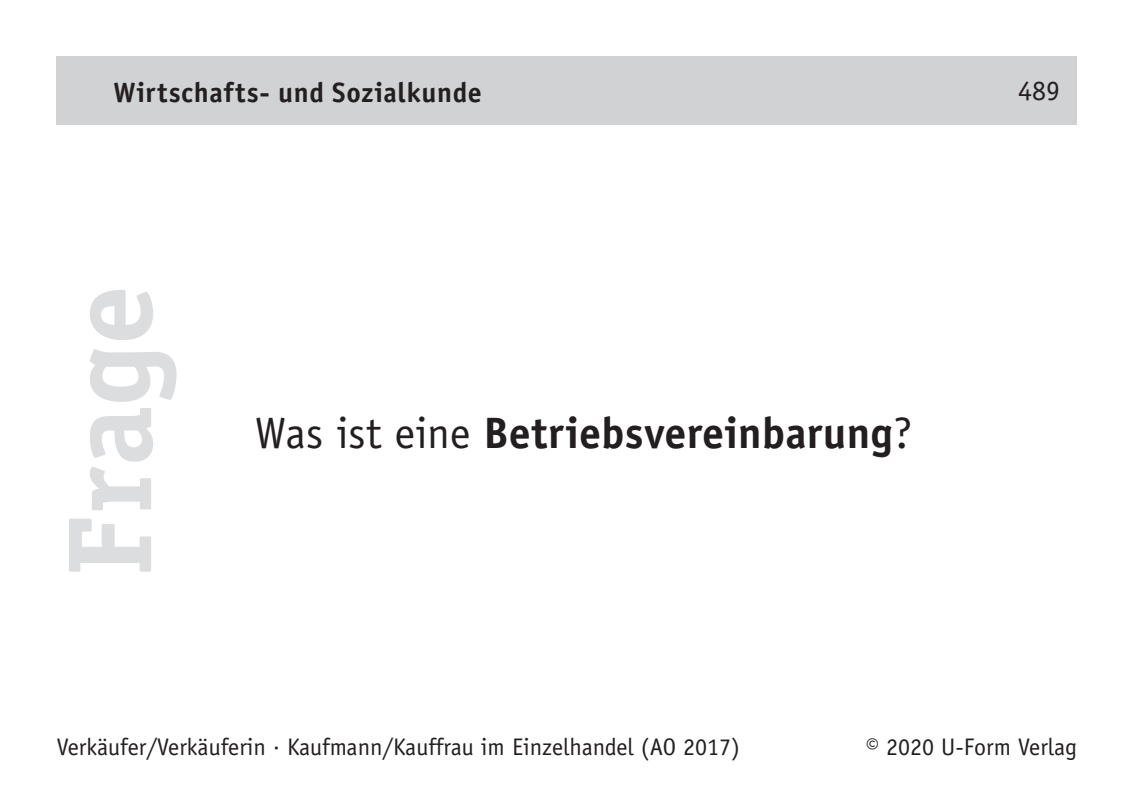
<style>
.page{position:relative;width:1134px;height:794px;background:#fff}
.page>*{position:absolute;margin:0;border:0;box-sizing:border-box;transform-origin:0 0}
.t1{font:700 120px "Officina Serif";color:#dcdddf}
.t2{font:700 44px "Officina Sans";color:#231f20}
.t3{font:700 28px "Officina Sans";letter-spacing:.02em;color:#231f20}
.t4{font:28px "Officina Sans";color:#231f20}
.t5{font:24px "Officina Sans";color:#231f20}
.s1{font-weight:400}
.s2{font-family:"Syntax"}
</style>
<div class="page">
<div style="left:57px;top:57px;width:1020px;height:68px;background:#d1d2d4"></div>
<p class="t3" style="left:113px;top:75px;width:370px">Wirtschafts- und Sozialkunde</p>
<h1 class="t1" style="left:35px;top:576px;width:292px;rotate:-90deg">Frage</h1>
<h2 class="t2" style="left:255px;top:406px;width:659px"><span class="s1">Was ist eine</span> Betriebsvereinbarung<span class="s1">?</span></h2>
<p class="t4" style="left:1018px;top:74px;width:43px">489</p>
<p class="t5" style="left:57px;top:733px;width:685px">Verkäufer/Verkäuferin <span class="s2">·</span> Kaufmann/Kauffrau im Einzelhandel (AO 2017)</p>
<p class="t5" style="left:866px;top:733px;width:213px">© 2020 U-Form Verlag</p>
</div>
